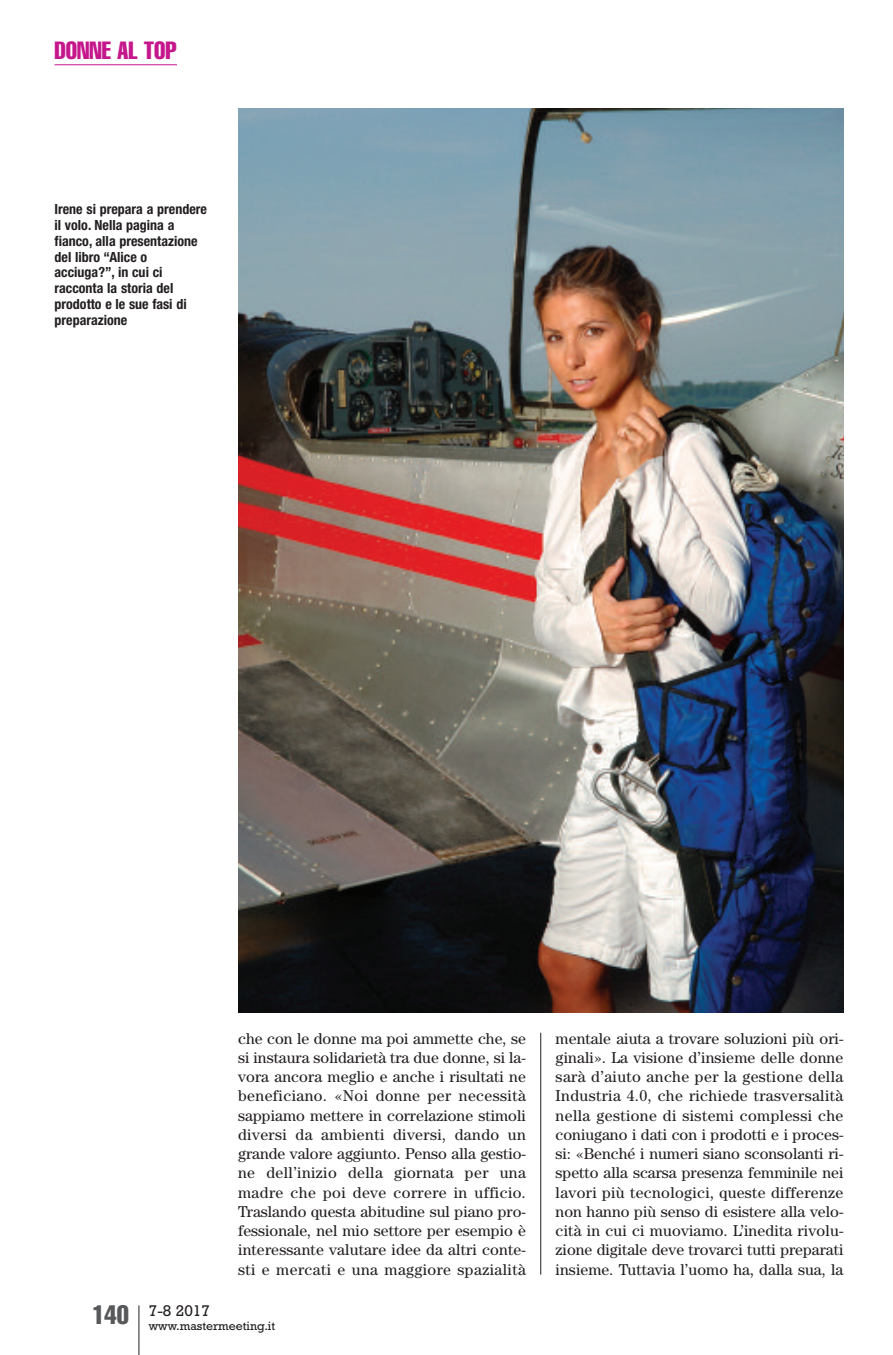
<style>
.page{position:relative;width:893px;height:1355px;background:#fff}
.page>*{position:absolute;margin:0;border:0;box-sizing:border-box;transform-origin:0 0}
.t1{font:extra-condensed 24.5px "Helvetica";color:#c5168c}
.t2{font:15.75px/19.2px "Century";letter-spacing:.01em;color:#231f20;text-align:justify}
.t3{font:15.75px "Rockwell";color:#231f20}
.t4{font:700 condensed 14px/15.8px "Helvetica Neue";color:#231f20}
.t5{font:12.25px "Rockwell";color:#231f20}
</style>
<div class="page">
<hr style="left:138px;top:1305px;width:1px;height:49px;background:#231f20">
<hr style="left:55px;top:64px;width:122px;height:1px;background:#c5168c">
<hr style="left:540px;top:1032px;width:1px;height:242px;background:#231f20">
<img style="left:238px;top:108px;width:605px;height:904px">
<h1 class="t1" style="left:55px;top:42px;width:124px">DONNE AL TOP</h1>
<p class="t4" style="left:55px;top:203px;width:154px">Irene si prepara a prendere il volo. Nella pagina a fianco, alla presentazione del libro “Alice o acciuga?”, in cui ci racconta la storia del prodotto e le sue fasi di preparazione</p>
<p class="t2" style="left:238px;top:1029px;width:289px">che con le donne ma poi ammette che, se si instaura solidarietà tra due donne, si la&shy;vora ancora meglio e anche i risultati ne beneficiano. «Noi donne per necessità sappiamo mettere in correlazione stimoli diversi da ambienti diversi, dando un grande valore aggiunto. Penso alla gestio&shy;ne dell’inizio della giornata per una madre che poi deve correre in ufficio.<br>Traslando questa abitudine sul piano pro&shy;fessionale, nel mio settore per esempio è interessante valutare idee da altri conte&shy;sti e mercati e una maggiore spazialità</p>
<p class="t2" style="left:556px;top:1029px;width:289px">mentale aiuta a trovare soluzioni più ori&shy;ginali». La visione d’insieme delle donne sarà d’aiuto anche per la gestione della Industria 4.0, che richiede trasversalità nella gestione di sistemi complessi che coniugano i dati con i prodotti e i proces&shy;si: «Benché i numeri siano sconsolanti ri&shy;spetto alla scarsa presenza femminile nei lavori più tecnologici, queste differenze non hanno più senso di esistere alla velo&shy;cità in cui ci muoviamo. L’inedita rivolu&shy;zione digitale deve trovarci tutti preparati insieme. Tuttavia l’uomo ha, dalla sua, la</p>
<p class="t5" style="left:92px;top:1321px;width:184px"><sup>140</sup> www.mastermeeting.it</p>
<p class="t3" style="left:149px;top:1305px;width:63px">7-8 2017</p>
</div>
